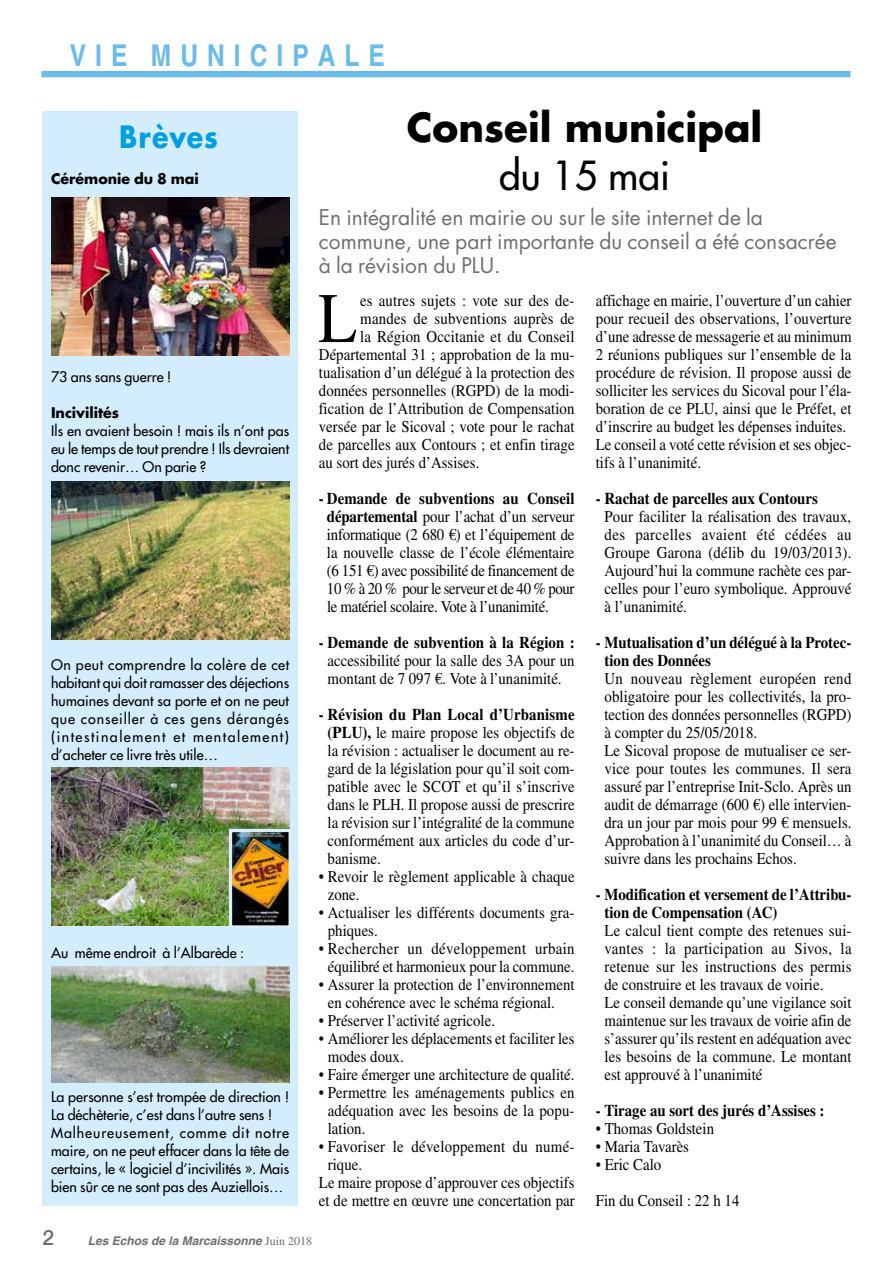
<style>
.page{position:relative;width:893px;height:1263px;background:#fff}
.page>*{position:absolute;margin:0;border:0;box-sizing:border-box;transform-origin:0 0}
.t1{font:70.95px "Times";color:#000;scale:.9 1}
.t2{font:700 39px "Futura";color:#000}
.t3{font:39px "Futura";color:#000}
.t4{font:700 condensed 30px "Helvetica";letter-spacing:.3em;color:#6abbe9}
.t5{font:700 30px "Futura";letter-spacing:.035em;color:#009fe3;scale:.9 1}
.t6{font:21px/24px "Futura";color:#706f6f}
.t7{font:500 21px "Helvetica Neue";color:#706f6f}
.t8{font:16.5px/18px "Times";color:#000;scale:.9 1}
.t9{font:700 16.5px/18px "Times";color:#000;scale:.9 1}
.t10{font:16.5px "Times";letter-spacing:.02em;color:#000;scale:.9 1}
.t11{font:14.25px/18px "Futura";color:#000;text-align:justify}
.t12{font:700 14.25px "Futura";color:#000}
.t13{font:italic 700 12px "Helvetica";color:#706f6f}
.s1{font-weight:700}
.s2{font-family:"Times";font-weight:400;font-style:normal}
</style>
<div class="page">
<div style="left:41px;top:71px;width:809px;height:6px;background:#6abbe9"></div>
<div style="left:43px;top:112px;width:255px;height:1094px;background:#d4edfc"></div>
<img style="left:51px;top:197px;width:239px;height:158px">
<img style="left:51px;top:481px;width:239px;height:158px">
<img style="left:51px;top:966px;width:239px;height:116px">
<img style="left:51px;top:767px;width:239px;height:158px">
<img style="left:233px;top:833px;width:55px;height:91px">
<div style="left:229px;top:829px;width:63px;height:99px;border:3px solid #dcecfa"></div>
<h3 class="t4" style="left:70px;top:37px;width:317px">VIE MUNICIPALE</h3>
<h3 class="t5" style="left:119px;top:117px;width:111px">Brèves</h3>
<p class="t12" style="left:51px;top:169px;width:149px">Cérémonie du 8 mai</p>
<p class="t11" style="left:51px;top:367px;width:122px">73 ans sans guerre !</p>
<p class="t12" style="left:51px;top:403px;width:70px">Incivilités</p>
<p class="t11" style="left:51px;top:421px;width:240px">Ils en avaient besoin ! mais ils n’ont pas eu le temps de tout prendre ! Ils devraient donc revenir… On parie ?</p>
<p class="t11" style="left:51px;top:655px;width:240px">On peut comprendre la colère de cet habitant qui doit ramasser des déjections humaines devant sa porte et on ne peut que conseiller à ces gens dérangés (intestinalement et mentalement) d’acheter ce livre très utile…</p>
<p class="t11" style="left:51px;top:943px;width:195px">Au même endroit à l’Albarède :</p>
<p class="t11" style="left:51px;top:1087px;width:240px;text-align:left">La personne s’est trompée de direction !<br>La déchèterie, c’est dans l’autre sens !<br>Malheureusement, comme dit notre maire, on ne peut effacer dans la tête de certains, le « logiciel d’incivilités ». Mais bien sûr ce ne sont pas des Auziellois…</p>
<h2 class="t2" style="left:407px;top:101px;width:357px">Conseil municipal</h2>
<h2 class="t3" style="left:499px;top:150px;width:172px">du 15 mai</h2>
<p class="t6" style="left:319px;top:205px;width:519px">En intégralité en mairie ou sur le site internet de la commune, une part importante du conseil a été consacrée à la révision du PLU.</p>
<h1 class="t1" style="left:318px;top:278px;width:45px">L</h1>
<p class="t8" style="left:360px;top:291px;width:240px">es autres sujets : vote sur des de-</p>
<p class="t8" style="left:360px;top:309px;width:240px">mandes de subventions auprès de</p>
<p class="t8" style="left:360px;top:327px;width:240px">la Région Occitanie et du Conseil</p>
<p class="t8" style="left:319px;top:345px;width:286px">Départemental 31 ; approbation de la mu-</p>
<p class="t8" style="left:319px;top:363px;width:286px">tualisation d’un délégué à la protection des</p>
<p class="t8" style="left:319px;top:381px;width:286px">données personnelles (RGPD) de la modi-</p>
<p class="t8" style="left:319px;top:399px;width:285px">fication de l’Attribution de Compensation</p>
<p class="t8" style="left:319px;top:417px;width:285px">versée par le Sicoval ; vote pour le rachat</p>
<p class="t8" style="left:319px;top:435px;width:286px">de parcelles aux Contours ; et enfin tirage</p>
<p class="t8" style="left:319px;top:453px;width:180px">au sort des jurés d’Assises.</p>
<p class="t8" style="left:327px;top:489px;width:277px;text-align:justify;text-indent:-8px"><span class="s1">- Demande de subventions au Conseil départemental</span> pour l’achat d’un serveur informatique (2 680 €) et l’équipement de la nouvelle classe de l’école élémentaire (6 151 €) avec possibilité de financement de 10 % à 20 % pour le serveur et de 40 % pour le matériel scolaire. Vote à l’unanimité.</p>
<p class="t9" style="left:319px;top:633px;width:286px">- Demande de subvention à la Région :</p>
<p class="t8" style="left:328px;top:651px;width:276px">accessibilité pour la salle des 3A pour un montant de 7 097 €. Vote à l’unanimité.</p>
<p class="t8" style="left:328px;top:705px;width:276px;text-align:justify;text-indent:-9px"><span class="s1">- Révision du Plan Local d’Urbanisme (PLU),</span> le maire propose les objectifs de la révision : actualiser le document au re&shy;gard de la législation pour qu’il soit com&shy;patible avec le SCOT et qu’il s’inscrive dans le PLH. Il propose aussi de prescrire la révision sur l’intégralité de la commune conformément aux articles du code d’ur&shy;banisme.</p>
<p class="t8" style="left:328px;top:867px;width:276px;text-indent:-9px">• Revoir le règlement applicable à chaque zone.</p>
<p class="t8" style="left:328px;top:903px;width:276px;text-indent:-9px">• Actualiser les différents documents gra&shy;phiques.</p>
<p class="t8" style="left:319px;top:939px;width:286px;text-align:center">• Rechercher un développement urbain équilibré et harmonieux pour la commune.</p>
<p class="t8" style="left:328px;top:975px;width:276px;text-indent:-9px">• Assurer la protection de l’environnement en cohérence avec le schéma régional.</p>
<p class="t8" style="left:319px;top:1011px;width:197px">• Préserver l’activité agricole.</p>
<p class="t8" style="left:328px;top:1029px;width:276px;text-indent:-9px">• Améliorer les déplacements et faciliter les modes doux.</p>
<p class="t8" style="left:319px;top:1065px;width:286px">• Faire émerger une architecture de qualité.</p>
<p class="t8" style="left:328px;top:1083px;width:276px;text-align:justify;text-indent:-9px">• Permettre les aménagements publics en adéquation avec les besoins de la popu&shy;lation.</p>
<p class="t10" style="left:319px;top:1137px;width:286px">• Favoriser le développement du numé-</p>
<p class="t8" style="left:328px;top:1155px;width:40px">rique.</p>
<p class="t8" style="left:319px;top:1173px;width:286px">Le maire propose d’approuver ces objectifs</p>
<p class="t8" style="left:319px;top:1191px;width:286px">et de mettre en œuvre une concertation par</p>
<p class="t8" style="left:596px;top:291px;width:286px">affichage en mairie, l’ouverture d’un cahier pour recueil des observations, l’ouverture d’une adresse de messagerie et au minimum 2 réunions publiques sur l’ensemble de la procédure de révision. Il propose aussi de solliciter les services du Sicoval pour l’éla&shy;boration de ce PLU, ainsi que le Préfet, et d’inscrire au budget les dépenses induites.<br>Le conseil a voté cette révision et ses objec&shy;tifs à l’unanimité.</p>
<p class="t9" style="left:596px;top:489px;width:248px">- Rachat de parcelles aux Contours</p>
<p class="t8" style="left:604px;top:507px;width:276px;text-align:justify">Pour faciliter la réalisation des travaux, des parcelles avaient été cédées au Groupe Garona (délib du 19/03/2013).<br>Aujourd’hui la commune rachète ces par&shy;celles pour l’euro symbolique. Approuvé à l’unanimité.</p>
<p class="t9" style="left:604px;top:633px;width:276px;text-indent:-9px">- Mutualisation d’un délégué à la Protec&shy;tion des Données</p>
<p class="t8" style="left:604px;top:669px;width:276px">Un nouveau règlement européen rend obligatoire pour les collectivités, la pro&shy;tection des données personnelles (RGPD) à compter du 25/05/2018.<br>Le Sicoval propose de mutualiser ce ser&shy;vice pour toutes les communes. Il sera assuré par l’entreprise Init-Sclo. Après un audit de démarrage (600 €) elle intervien&shy;dra un jour par mois pour 99 € mensuels.<br>Approbation à l’unanimité du Conseil… à suivre dans les prochains Echos.</p>
<p class="t9" style="left:604px;top:885px;width:276px;text-indent:-9px">- Modification et versement de l’Attribu&shy;tion de Compensation (AC)</p>
<p class="t8" style="left:604px;top:921px;width:276px">Le calcul tient compte des retenues sui&shy;vantes : la participation au Sivos, la retenue sur les instructions des permis de construire et les travaux de voirie.<br>Le conseil demande qu’une vigilance soit maintenue sur les travaux de voirie afin de s’assurer qu’ils restent en adéquation avec les besoins de la commune. Le montant est approuvé à l’unanimité</p>
<p class="t9" style="left:596px;top:1101px;width:256px">- Tirage au sort des jurés d’Assises :</p>
<p class="t8" style="left:596px;top:1119px;width:133px">• Thomas Goldstein</p>
<p class="t8" style="left:596px;top:1137px;width:105px">• Maria Tavarès</p>
<p class="t8" style="left:596px;top:1146px;width:161px;line-height:36px">• Eric Calo<br>Fin du Conseil : 22 h 14</p>
<p class="t7" style="left:43px;top:1220px;width:13px">2</p>
<p class="t13" style="left:88px;top:1233px;width:226px">Les Echos de la Marcaissonne <span class="s2">Juin 2018</span></p>
</div>
